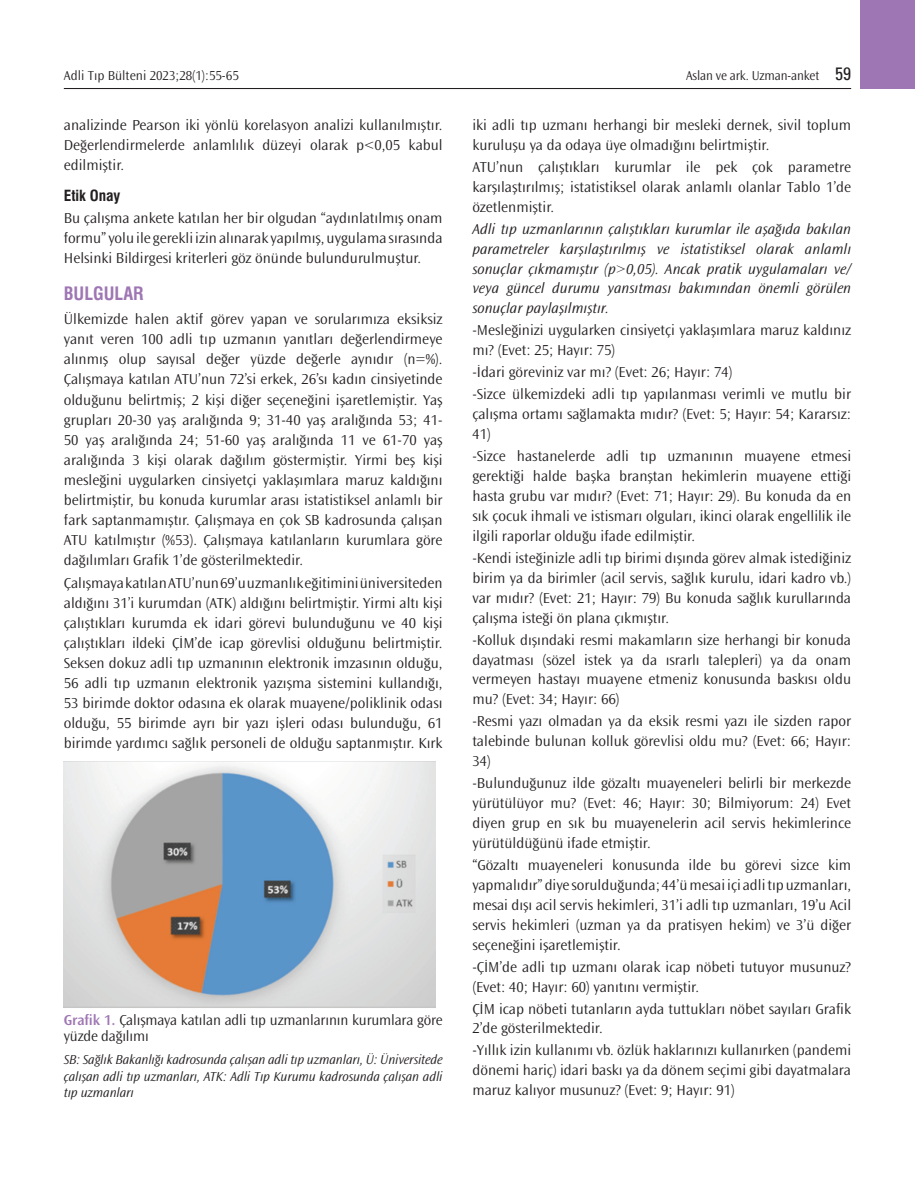
<style>
.page{position:relative;width:915px;height:1191px;background:#fff}
.page>*{position:absolute;margin:0;border:0;box-sizing:border-box;transform-origin:0 0}
.ARA_BASLIK{font:18px "Swiss Condensed Bold Tr";color:#9e76b3}
.YAZI{font:300 15px/20px "Ocean Sans Std";color:#231f20;text-align:justify}
.YAZI-2{font:italic 300 15px/20px "Ocean Sans Std";color:#231f20;text-align:justify}
.RESİM-ALTI{font:300 15px/16.5px "Ocean Sans Std";letter-spacing:-.01em;color:#231f20}
.ARA_BOLD{font:15px "Swiss Condensed Bold Tr";color:#231f20}
.RESİM-ALTI-2{font:italic 300 13.5px/16.5px "Ocean Sans Std";letter-spacing:-.01em;color:#231f20;text-align:justify}
.t1{font:300 13.5px "Ocean Sans Std";color:#231f20}
.t2{font:300 13.5px "Ocean Sans Std";color:#231f20;scale:.96 1}
.s1{font-family:"Univers Condensed Tr";font-weight:400;font-size:18px}
.s2{font-family:"Times New Roman";font-weight:400}
.s3{font-weight:600;color:#9e76b3}
</style>
<div class="page">
<div style="left:859px;top:0;width:55px;height:89px;background:#9e76b3"></div>
<hr style="left:64px;top:88px;width:786px;height:1px;background:#231f20">
<img style="left:64px;top:761px;width:371px;height:247px">
<p class="t1" style="left:64px;top:68px;width:176px">Adli Tıp Bülteni 2023;28(1):55-65</p>
<p class="t2" style="left:685px;top:68px;width:173px">Aslan ve ark. Uzman-anket <span class="s1">59</span></p>
<p class="YAZI" style="left:64px;top:115px;width:380px">analizinde Pearson iki yönlü korelasyon analizi kullanılmıştır.<br>Değerlendirmelerde anlamlılık düzeyi olarak p&lt;0,05 kabul edilmiştir.</p>
<p class="ARA_BOLD" style="left:64px;top:186px;width:58px">Etik Onay</p>
<p class="YAZI" style="left:64px;top:208px;width:380px">Bu çalışma ankete katılan her bir olgudan “aydınlatılmış onam formu” yolu ile gerekli izin alınarak yapılmış, uygulama sırasında Helsinki Bildirgesi kriterleri göz önünde bulundurulmuştur.</p>
<p class="ARA_BASLIK" style="left:64px;top:282px;width:81px">BULGULAR</p>
<p class="YAZI" style="left:64px;top:309px;width:380px">Ülkemizde halen aktif görev yapan ve sorularımıza eksiksiz yanıt veren 100 adli tıp uzmanın yanıtları değerlendirmeye alınmış olup sayısal değer yüzde değerle aynıdır (n=%).<br>Çalışmaya katılan ATU’nun 72’si erkek, 26’sı kadın cinsiyetinde olduğunu belirtmiş; 2 kişi diğer seçeneğini işaretlemiştir. Yaş grupları 20-30 yaş aralığında 9; 31-40 yaş aralığında 53; 41- 50 yaş aralığında 24; 51-60 yaş aralığında 11 ve 61-70 yaş aralığında 3 kişi olarak dağılım göstermiştir. Yirmi beş kişi mesleğini uygularken cinsiyetçi yaklaşımlara maruz kaldığını belirtmiştir, bu konuda kurumlar arası istatistiksel anlamlı bir fark saptanmamıştır. Çalışmaya en çok SB kadrosunda çalışan ATU katılmıştır (%53). Çalışmaya katılanların kurumlara göre dağılımları Grafik 1’de gösterilmektedir.</p>
<p class="YAZI" style="left:64px;top:573px;width:380px">Çalışmaya katılan ATU’nun 69’u uzmanlık eğitimini üniversiteden aldığını 31’i kurumdan (ATK) aldığını belirtmiştir. Yirmi altı kişi çalıştıkları kurumda ek idari görevi bulunduğunu ve 40 kişi çalıştıkları ildeki ÇİM’de icap görevlisi olduğunu belirtmiştir.<br>Seksen dokuz adli tıp uzmanının elektronik imzasının olduğu, 56 adli tıp uzmanın elektronik yazışma sistemini kullandığı, 53 birimde doktor odasına ek olarak muayene/poliklinik odası olduğu, 55 birimde ayrı bir yazı işleri odası bulunduğu, 61 birimde yardımcı sağlık personeli de olduğu saptanmıştır. Kırk</p>
<p class="YAZI" style="left:472px;top:115px;width:380px">iki adli tıp uzmanı herhangi bir mesleki dernek, sivil toplum kuruluşu ya da odaya üye olmadığını belirtmiştir.</p>
<p class="YAZI" style="left:472px;top:157px;width:380px">ATU’nun çalıştıkları kurumlar ile pek çok parametre karşılaştırılmış; istatistiksel olarak anlamlı olanlar Tablo 1’de özetlenmiştir.</p>
<p class="YAZI-2" style="left:472px;top:219px;width:380px">Adli tıp uzmanlarının çalıştıkları kurumlar ile aşağıda bakılan parametreler karşılaştırılmış ve istatistiksel olarak anlamlı sonuçlar çıkmamıştır (p<span class="s2">˃</span>0,05). Ancak pratik uygulamaları ve/ veya güncel durumu yansıtması bakımından önemli görülen sonuçlar paylaşılmıştır.</p>
<p class="YAZI" style="left:472px;top:321px;width:380px">-Mesleğinizi uygularken cinsiyetçi yaklaşımlara maruz kaldınız mı? (Evet: 25; Hayır: 75)</p>
<p class="YAZI" style="left:472px;top:362px;width:261px">-İdari göreviniz var mı? (Evet: 26; Hayır: 74)</p>
<p class="YAZI" style="left:472px;top:385px;width:380px">-Sizce ülkemizdeki adli tıp yapılanması verimli ve mutlu bir çalışma ortamı sağlamakta mıdır? (Evet: 5; Hayır: 54; Kararsız:<br>41)</p>
<p class="YAZI" style="left:472px;top:446px;width:380px">-Sizce hastanelerde adli tıp uzmanının muayene etmesi gerektiği halde başka branştan hekimlerin muayene ettiği hasta grubu var mıdır? (Evet: 71; Hayır: 29). Bu konuda da en sık çocuk ihmali ve istismarı olguları, ikinci olarak engellilik ile ilgili raporlar olduğu ifade edilmiştir.</p>
<p class="YAZI" style="left:472px;top:548px;width:380px">-Kendi isteğinizle adli tıp birimi dışında görev almak istediğiniz birim ya da birimler (acil servis, sağlık kurulu, idari kadro vb.) var mıdır? (Evet: 21; Hayır: 79) Bu konuda sağlık kurullarında çalışma isteği ön plana çıkmıştır.</p>
<p class="YAZI" style="left:472px;top:630px;width:380px">-Kolluk dışındaki resmi makamların size herhangi bir konuda dayatması (sözel istek ya da ısrarlı talepleri) ya da onam vermeyen hastayı muayene etmeniz konusunda baskısı oldu mu? (Evet: 34; Hayır: 66)</p>
<p class="YAZI" style="left:472px;top:711px;width:380px">-Resmi yazı olmadan ya da eksik resmi yazı ile sizden rapor talebinde bulunan kolluk görevlisi oldu mu? (Evet: 66; Hayır:<br>34)</p>
<p class="YAZI" style="left:472px;top:773px;width:380px">-Bulunduğunuz ilde gözaltı muayeneleri belirli bir merkezde yürütülüyor mu? (Evet: 46; Hayır: 30; Bilmiyorum: 24) Evet diyen grup en sık bu muayenelerin acil servis hekimlerince yürütüldüğünü ifade etmiştir.</p>
<p class="YAZI" style="left:472px;top:855px;width:380px">“Gözaltı muayeneleri konusunda ilde bu görevi sizce kim yapmalıdır” diye sorulduğunda; 44’ü mesai içi adli tıp uzmanları, mesai dışı acil servis hekimleri, 31’i adli tıp uzmanları, 19’u Acil servis hekimleri (uzman ya da pratisyen hekim) ve 3’ü diğer seçeneğini işaretlemiştir.</p>
<p class="YAZI" style="left:472px;top:957px;width:380px">-ÇİM’de adli tıp uzmanı olarak icap nöbeti tutuyor musunuz? (Evet: 40; Hayır: 60) yanıtını vermiştir.</p>
<p class="YAZI" style="left:472px;top:998px;width:380px">ÇİM icap nöbeti tutanların ayda tuttukları nöbet sayıları Grafik<br>2’de gösterilmektedir.</p>
<p class="YAZI" style="left:472px;top:1040px;width:380px">-Yıllık izin kullanımı vb. özlük haklarınızı kullanırken (pandemi dönemi hariç) idari baskı ya da dönem seçimi gibi dayatmalara maruz kalıyor musunuz? (Evet: 9; Hayır: 91)</p>
<p class="RESİM-ALTI" style="left:64px;top:1011px;width:380px"><span class="s3">Grafik 1.</span> Çalışmaya katılan adli tıp uzmanlarının kurumlara göre yüzde dağılımı</p>
<p class="RESİM-ALTI-2" style="left:64px;top:1051px;width:380px">SB: Sağlık Bakanlığı kadrosunda çalışan adli tıp uzmanları, Ü: Üniversitede çalışan adli tıp uzmanları, ATK: Adli Tıp Kurumu kadrosunda çalışan adli tıp uzmanları</p>
</div>
